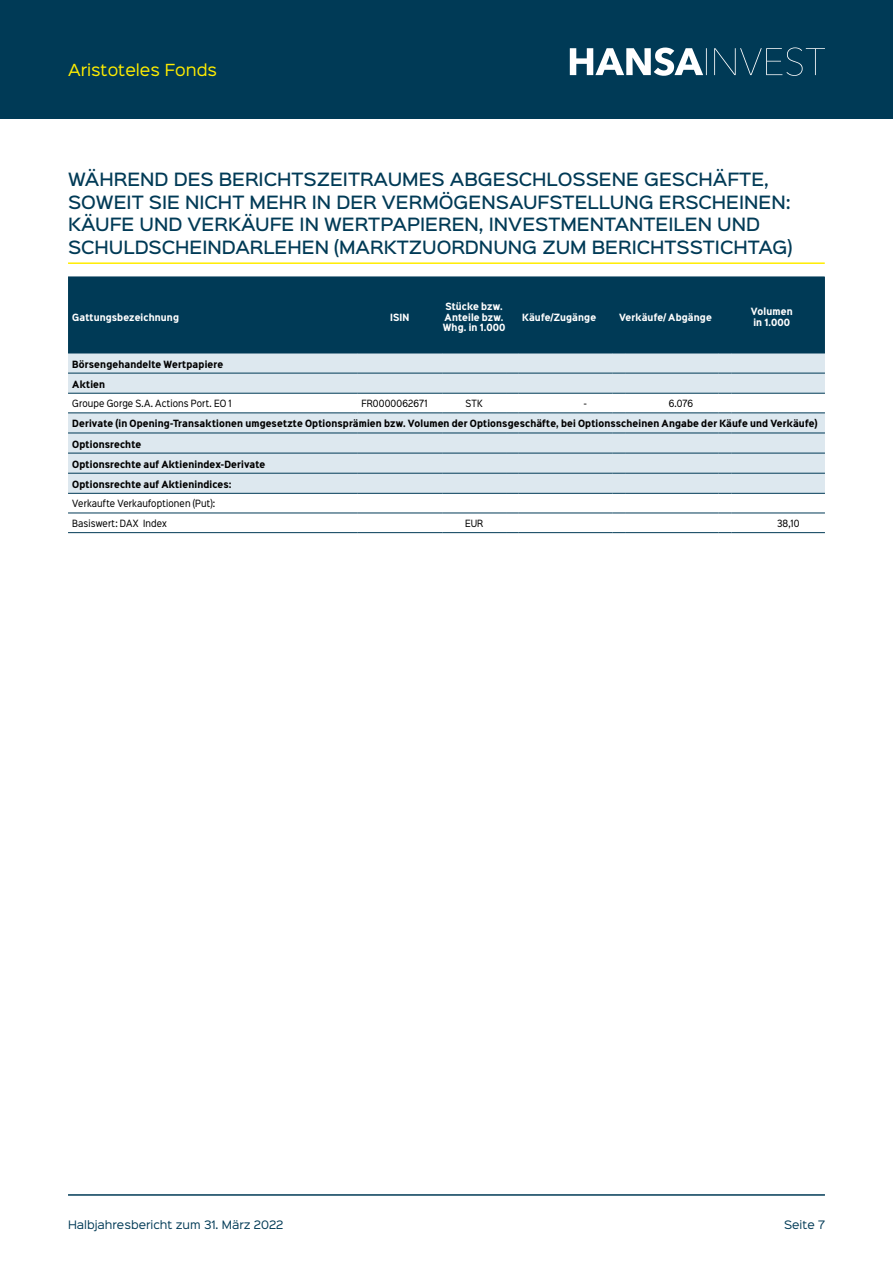
<style>
.page{position:relative;width:893px;height:1263px;background:#fff}
.page>*{position:absolute;margin:0;border:0;box-sizing:border-box;transform-origin:0 0}
.t1{font:500 16.5px/22.5px "Sinkin Sans 500";color:#003a56}
.t2{font:15px "Sinkin Sans 400";color:#ffed00}
.t3{font:10.5px "Sinkin Sans 400";color:#003a56}
.t4{font:700 9px "Sinkin Sans Narrow W01 700";letter-spacing:.015em;color:#000}
.t5{font:9px/19.6px "Sinkin Sans Narrow W01 400 Rg";letter-spacing:.015em;color:#000}
.t6{font:700 9px/10.8px "Sinkin Sans Narrow W01 700";letter-spacing:.015em;color:#fff}
</style>
<div class="page">
<div style="left:0;top:0;width:893px;height:119px;background:#003a56"></div>
<svg style="left:570px;top:47px;width:255px;height:29px"></svg>
<hr style="left:68px;top:1194px;width:757px;height:2px;background:#003a56">
<div style="left:68px;top:276px;width:757px;height:77px;background:#003a56"></div>
<svg style="left:68px;top:354px;width:757px;height:139px;background:#dde7ee"></svg>
<hr style="left:68px;top:353px;width:289px;height:1px;background:#003a56">
<hr style="left:357px;top:353px;width:85px;height:1px;background:#003a56">
<hr style="left:442px;top:353px;width:64px;height:1px;background:#003a56">
<svg style="left:506px;top:353px;width:13px;height:1px"></svg>
<hr style="left:519px;top:353px;width:93px;height:1px;background:#003a56">
<svg style="left:612px;top:353px;width:13px;height:1px"></svg>
<hr style="left:625px;top:353px;width:94px;height:1px;background:#003a56">
<svg style="left:719px;top:353px;width:12px;height:1px"></svg>
<hr style="left:731px;top:353px;width:94px;height:1px;background:#003a56">
<hr style="left:357px;top:373px;width:85px;height:1px;background:#003a56">
<hr style="left:442px;top:373px;width:64px;height:1px;background:#003a56">
<svg style="left:506px;top:373px;width:13px;height:1px"></svg>
<hr style="left:519px;top:373px;width:93px;height:1px;background:#003a56">
<svg style="left:612px;top:373px;width:13px;height:1px"></svg>
<hr style="left:625px;top:373px;width:94px;height:1px;background:#003a56">
<svg style="left:719px;top:373px;width:12px;height:1px"></svg>
<hr style="left:731px;top:373px;width:94px;height:1px;background:#003a56">
<hr style="left:357px;top:453px;width:85px;height:1px;background:#003a56">
<hr style="left:442px;top:453px;width:64px;height:1px;background:#003a56">
<svg style="left:506px;top:453px;width:13px;height:1px"></svg>
<hr style="left:519px;top:453px;width:93px;height:1px;background:#003a56">
<svg style="left:612px;top:453px;width:13px;height:1px"></svg>
<hr style="left:625px;top:453px;width:94px;height:1px;background:#003a56">
<svg style="left:719px;top:453px;width:12px;height:1px"></svg>
<hr style="left:731px;top:453px;width:94px;height:1px;background:#003a56">
<hr style="left:357px;top:473px;width:85px;height:1px;background:#003a56">
<hr style="left:442px;top:473px;width:64px;height:1px;background:#003a56">
<svg style="left:506px;top:473px;width:13px;height:1px"></svg>
<hr style="left:519px;top:473px;width:93px;height:1px;background:#003a56">
<svg style="left:612px;top:473px;width:13px;height:1px"></svg>
<hr style="left:625px;top:473px;width:94px;height:1px;background:#003a56">
<svg style="left:719px;top:473px;width:12px;height:1px"></svg>
<hr style="left:731px;top:473px;width:94px;height:1px;background:#003a56">
<hr style="left:357px;top:493px;width:85px;height:1px;background:#003a56">
<hr style="left:442px;top:493px;width:64px;height:1px;background:#003a56">
<svg style="left:506px;top:493px;width:13px;height:1px"></svg>
<hr style="left:519px;top:493px;width:93px;height:1px;background:#003a56">
<svg style="left:612px;top:493px;width:13px;height:1px"></svg>
<hr style="left:625px;top:493px;width:94px;height:1px;background:#003a56">
<svg style="left:719px;top:493px;width:12px;height:1px"></svg>
<hr style="left:731px;top:493px;width:94px;height:1px;background:#003a56">
<hr style="left:68px;top:513px;width:289px;height:1px;background:#003a56">
<hr style="left:357px;top:513px;width:85px;height:1px;background:#003a56">
<hr style="left:442px;top:513px;width:64px;height:1px;background:#003a56">
<svg style="left:506px;top:513px;width:13px;height:1px"></svg>
<hr style="left:519px;top:513px;width:93px;height:1px;background:#003a56">
<svg style="left:612px;top:513px;width:13px;height:1px"></svg>
<hr style="left:625px;top:513px;width:94px;height:1px;background:#003a56">
<svg style="left:719px;top:513px;width:12px;height:1px"></svg>
<hr style="left:731px;top:513px;width:94px;height:1px;background:#003a56">
<hr style="left:68px;top:532px;width:289px;height:1px;background:#003a56">
<hr style="left:357px;top:532px;width:85px;height:1px;background:#003a56">
<hr style="left:442px;top:532px;width:64px;height:1px;background:#003a56">
<svg style="left:506px;top:532px;width:13px;height:1px"></svg>
<hr style="left:519px;top:532px;width:93px;height:1px;background:#003a56">
<svg style="left:612px;top:532px;width:13px;height:1px"></svg>
<hr style="left:625px;top:532px;width:94px;height:1px;background:#003a56">
<svg style="left:719px;top:532px;width:12px;height:1px"></svg>
<hr style="left:731px;top:532px;width:94px;height:1px;background:#003a56">
<hr style="left:68px;top:373px;width:289px;height:1px;background:#003a56">
<hr style="left:68px;top:453px;width:289px;height:1px;background:#003a56">
<hr style="left:68px;top:473px;width:289px;height:1px;background:#003a56">
<hr style="left:68px;top:493px;width:289px;height:1px;background:#003a56">
<hr style="left:68px;top:393px;width:289px;height:1px;background:#003a56">
<hr style="left:357px;top:393px;width:85px;height:1px;background:#003a56">
<hr style="left:442px;top:393px;width:64px;height:1px;background:#003a56">
<svg style="left:506px;top:393px;width:13px;height:1px"></svg>
<hr style="left:519px;top:393px;width:93px;height:1px;background:#003a56">
<svg style="left:612px;top:393px;width:13px;height:1px"></svg>
<hr style="left:625px;top:393px;width:94px;height:1px;background:#003a56">
<svg style="left:719px;top:393px;width:12px;height:1px"></svg>
<hr style="left:731px;top:393px;width:94px;height:1px;background:#003a56">
<hr style="left:68px;top:412px;width:289px;height:1px;background:#003a56">
<hr style="left:357px;top:412px;width:85px;height:1px;background:#003a56">
<hr style="left:442px;top:412px;width:64px;height:1px;background:#003a56">
<svg style="left:506px;top:412px;width:13px;height:1px"></svg>
<hr style="left:519px;top:412px;width:93px;height:1px;background:#003a56">
<svg style="left:612px;top:412px;width:13px;height:1px"></svg>
<hr style="left:625px;top:412px;width:94px;height:1px;background:#003a56">
<svg style="left:719px;top:412px;width:12px;height:1px"></svg>
<hr style="left:731px;top:412px;width:94px;height:1px;background:#003a56">
<hr style="left:68px;top:433px;width:289px;height:1px;background:#003a56">
<hr style="left:357px;top:433px;width:85px;height:1px;background:#003a56">
<hr style="left:442px;top:433px;width:64px;height:1px;background:#003a56">
<svg style="left:506px;top:433px;width:13px;height:1px"></svg>
<hr style="left:519px;top:433px;width:93px;height:1px;background:#003a56">
<svg style="left:612px;top:433px;width:13px;height:1px"></svg>
<hr style="left:625px;top:433px;width:94px;height:1px;background:#003a56">
<svg style="left:719px;top:433px;width:12px;height:1px"></svg>
<hr style="left:731px;top:433px;width:94px;height:1px;background:#003a56">
<hr style="left:68px;top:262px;width:757px;height:2px;background:#ffed00">
<h2 class="t2" style="left:68px;top:57px;width:151px">Aristoteles Fonds</h2>
<p class="t1" style="left:68px;top:167px;width:726px">WÄHREND DES BERICHTSZEITRAUMES ABGESCHLOSSENE GESCHÄFTE, SOWEIT SIE NICHT MEHR IN DER VERMÖGENSAUFSTELLUNG ERSCHEINEN:<br>KÄUFE UND VERKÄUFE IN WERTPAPIEREN, INVESTMENTANTEILEN UND SCHULDSCHEINDARLEHEN (MARKTZUORDNUNG ZUM BERICHTSSTICHTAG)</p>
<p class="t6" style="left:72px;top:311px;width:108px">Gattungsbezeichnung</p>
<p class="t6" style="left:390px;top:311px;width:21px">ISIN</p>
<p class="t6" style="left:443px;top:300px;width:64px">Stücke bzw.<br>Anteile bzw.<br>Whg. in 1.000</p>
<p class="t6" style="left:522px;top:311px;width:75px">Käufe/Zugänge</p>
<p class="t6" style="left:619px;top:311px;width:94px">Verkäufe/ Abgänge</p>
<p class="t6" style="left:751px;top:306px;width:43px">Volumen in 1.000</p>
<p class="t4" style="left:72px;top:357px;width:152px">Börsengehandelte Wertpapiere</p>
<p class="t4" style="left:72px;top:377px;width:34px">Aktien</p>
<p class="t5" style="left:72px;top:393px;width:161px">Groupe Gorge S.A. Actions Port. EO 1</p>
<p class="t5" style="left:361px;top:393px;width:68px">FR0000062671</p>
<p class="t5" style="left:466px;top:393px;width:19px">STK</p>
<p class="t5" style="left:584px;top:393px;width:4px">-</p>
<p class="t5" style="left:669px;top:393px;width:26px">6.076</p>
<p class="t4" style="left:72px;top:417px;width:747px">Derivate (in Opening-Transaktionen umgesetzte Optionsprämien bzw. Volumen der Optionsgeschäfte, bei Optionsscheinen Angabe der Käufe und Verkäufe)</p>
<p class="t4" style="left:72px;top:437px;width:71px">Optionsrechte</p>
<p class="t4" style="left:72px;top:457px;width:195px">Optionsrechte auf Aktienindex-Derivate</p>
<p class="t4" style="left:72px;top:477px;width:161px">Optionsrechte auf Aktienindices:</p>
<p class="t5" style="left:72px;top:494px;width:144px">Verkaufte Verkaufoptionen (Put):<br>Basiswert: DAX Index</p>
<p class="t5" style="left:465px;top:513px;width:20px">EUR</p>
<p class="t5" style="left:777px;top:513px;width:24px">38,10</p>
<p class="t3" style="left:68px;top:1216px;width:217px">Halbjahresbericht zum 31. März 2022</p>
<p class="t3" style="left:784px;top:1216px;width:42px">Seite 7</p>
</div>
